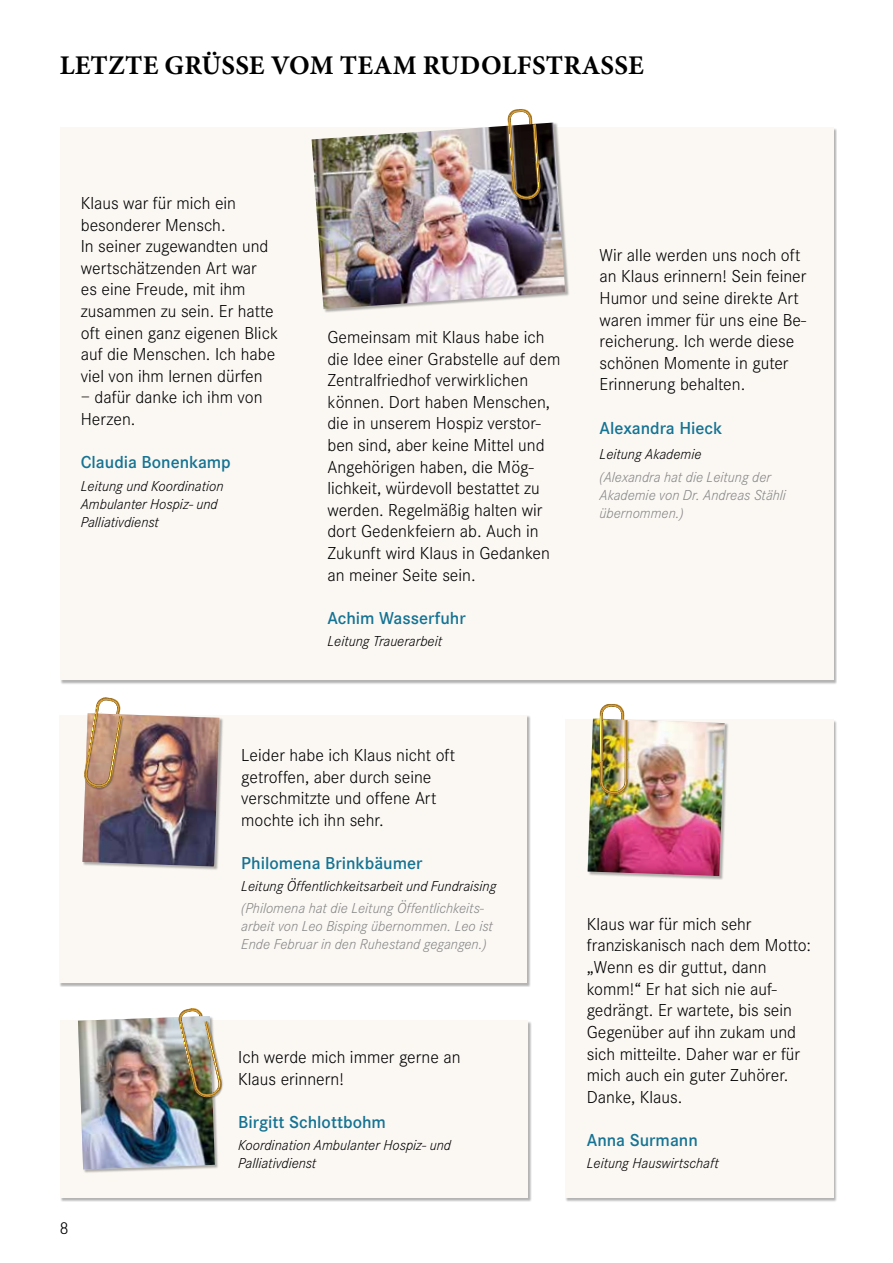
<style>
.page{position:relative;width:893px;height:1263px;background:#fff}
.page>*{position:absolute;margin:0;border:0;box-sizing:border-box;transform-origin:0 0}
.t1{font:700 27px "Minion Pro";letter-spacing:.01em;color:#000}
.t2{font:300 18px/21.6px "Corporate S";color:#000}
.t3{font:600 18px "Corporate S";color:#157393}
.t4{font:italic 300 15px/18px "Corporate S";color:#000}
.t5{font:italic 300 15px/18px "Corporate S";color:#878787}
</style>
<div class="page">
<div style="left:60px;top:128px;width:773px;height:552px;background:#fbf8f4"></div>
<div style="left:312px;top:123px;width:257px;height:190px;background:#000;opacity:.3"></div>
<img style="left:312px;top:123px;width:253px;height:186px">
<svg style="left:508px;top:109px;width:35px;height:93px;background:#635544"></svg>
<div style="left:565px;top:720px;width:273px;height:482px;background:#000;opacity:.3"></div>
<div style="left:565px;top:720px;width:268px;height:478px;background:#fbf8f4"></div>
<div style="left:588px;top:719px;width:141px;height:161px;background:#000;opacity:.3"></div>
<img style="left:588px;top:704px;width:137px;height:172px">
<div style="left:60px;top:1021px;width:472px;height:181px;background:#000;opacity:.3"></div>
<div style="left:60px;top:1020px;width:468px;height:178px;background:#fbf8f4"></div>
<div style="left:78px;top:1016px;width:141px;height:157px;background:#000;opacity:.3"></div>
<div style="left:60px;top:716px;width:471px;height:271px;background:#000;opacity:.3"></div>
<div style="left:60px;top:715px;width:467px;height:268px;background:#fbf8f4"></div>
<div style="left:83px;top:713px;width:140px;height:157px;background:#000;opacity:.3"></div>
<img style="left:82px;top:697px;width:137px;height:169px">
<img style="left:78px;top:1008px;width:145px;height:161px">
<h1 class="t1" style="left:60px;top:46px;width:586px">LETZTE GRÜSSE VOM TEAM RUDOLFSTRASSE</h1>
<p class="t2" style="left:81px;top:193px;width:199px">Klaus war für mich ein besonderer Mensch.<br>In seiner zugewandten und wertschätzenden Art war<br>es eine Freude, mit ihm zusammen zu sein. Er hatte oft einen ganz eigenen Blick auf die Menschen. Ich habe viel von ihm lernen dürfen</p>
<p class="t2" style="left:81px;top:387px;width:183px">– dafür danke ich ihm von<br>Herzen.</p>
<p class="t3" style="left:81px;top:452px;width:152px">Claudia Bonenkamp</p>
<p class="t4" style="left:81px;top:477px;width:144px">Leitung und Koordination<br>Ambulanter Hospiz- und<br>Palliativdienst</p>
<p class="t2" style="left:327px;top:327px;width:234px">Gemeinsam mit Klaus habe ich die Idee einer Grabstelle auf dem<br>Zentralfriedhof verwirklichen können. Dort haben Menschen, die in unserem Hospiz verstor&shy;ben sind, aber keine Mittel und<br>Angehörigen haben, die Mög&shy;lichkeit, würdevoll bestattet zu werden. Regelmäßig halten wir dort Gedenkfeiern ab. Auch in<br>Zukunft wird Klaus in Gedanken an meiner Seite sein.</p>
<p class="t3" style="left:327px;top:608px;width:140px">Achim Wasserfuhr</p>
<p class="t4" style="left:327px;top:632px;width:116px">Leitung Trauerarbeit</p>
<p class="t2" style="left:600px;top:244px;width:208px">Wir alle werden uns noch oft an Klaus erinnern! Sein feiner<br>Humor und seine direkte Art waren immer für uns eine Be&shy;reicherung. Ich werde diese schönen Momente in guter<br>Erinnerung behalten.</p>
<p class="t3" style="left:600px;top:417px;width:124px">Alexandra Hieck</p>
<p class="t4" style="left:600px;top:446px;width:103px">Leitung Akademie</p>
<p class="t5" style="left:600px;top:468px;width:188px">(Alexandra hat die Leitung der<br>Akademie von Dr. Andreas Stähli übernommen.)</p>
<p class="t2" style="left:60px;top:1217px;width:11px">8</p>
<p class="t2" style="left:241px;top:744px;width:215px">Leider habe ich Klaus nicht oft getroffen, aber durch seine verschmitzte und offene Art mochte ich ihn sehr.</p>
<p class="t3" style="left:241px;top:853px;width:183px">Philomena Brinkbäumer</p>
<p class="t4" style="left:241px;top:877px;width:257px">Leitung Öffentlichkeitsarbeit und Fundraising</p>
<p class="t5" style="left:241px;top:900px;width:253px">(Philomena hat die Leitung Öffentlichkeits&shy;arbeit von Leo Bisping übernommen. Leo ist<br>Ende Februar in den Ruhestand gegangen.)</p>
<p class="t2" style="left:238px;top:1047px;width:224px">Ich werde mich immer gerne an<br>Klaus erinnern!</p>
<p class="t3" style="left:238px;top:1112px;width:149px">Birgitt Schlottbohm</p>
<p class="t4" style="left:238px;top:1136px;width:214px">Koordination Ambulanter Hospiz- und<br>Palliativdienst</p>
<p class="t2" style="left:587px;top:913px;width:226px">Klaus war für mich sehr franziskanisch nach dem Motto: „Wenn es dir guttut, dann komm!“ Er hat sich nie auf&shy;gedrängt. Er wartete, bis sein<br>Gegenüber auf ihn zukam und sich mitteilte. Daher war er für mich auch ein guter Zuhörer.<br>Danke, Klaus.</p>
<p class="t3" style="left:587px;top:1130px;width:113px">Anna Surmann</p>
<p class="t4" style="left:587px;top:1154px;width:133px">Leitung Hauswirtschaft</p>
</div>
